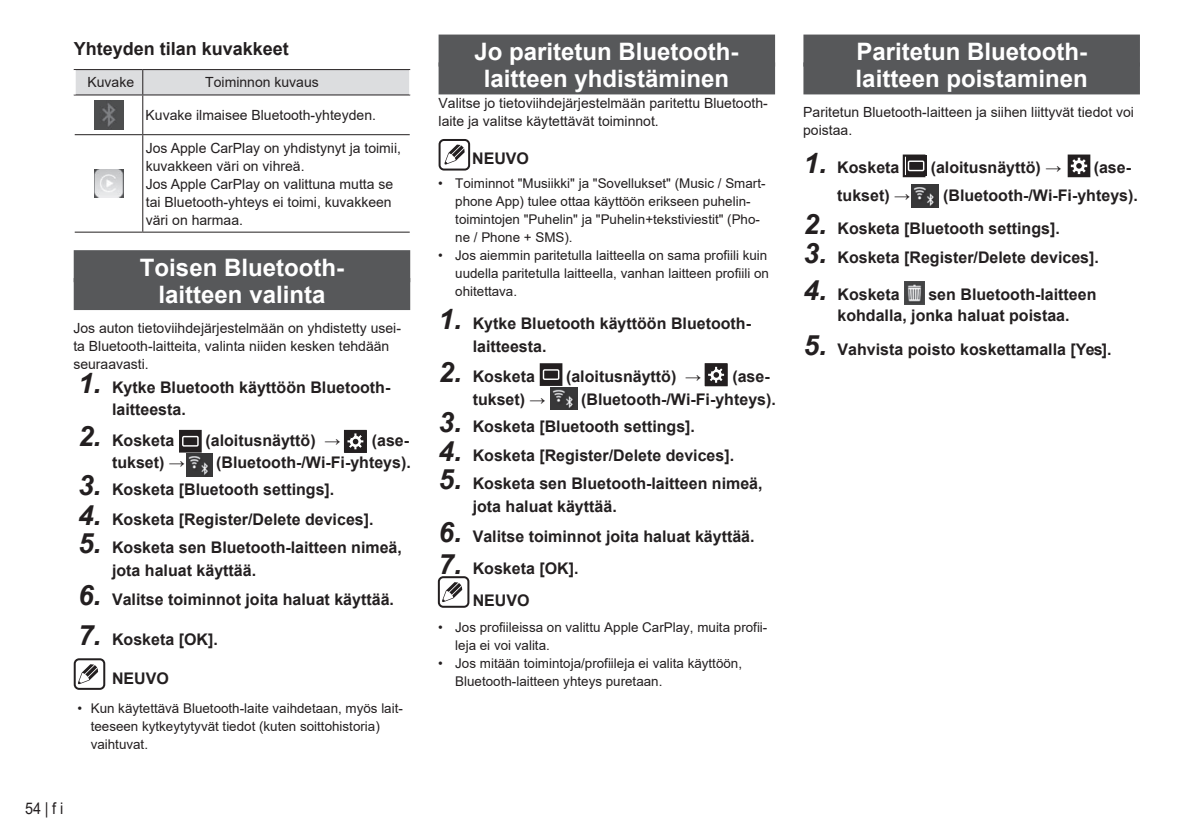
<style>
.page{position:relative;width:1191px;height:840px;background:#fff}
.page>*{position:absolute;margin:0;border:0;box-sizing:border-box;transform-origin:0 0}
.t1{font:700 24px/27px "Arial";color:#fff;text-align:center}
.t2{font:700 18px "Arial";color:#231f20}
.t3{font:700 16px/22.4px "Arial";color:#231f20}
.t4{font:16px "Arial";color:#231f20;scale:.9 1}
.t5{font:14px/18px "Arial";color:#231f20}
.t6{font:13.4px/18px "Arial";color:#231f20}
.s1{font-style:italic;font-size:28px}
.s2{font-style:inherit}
</style>
<div class="page">
<div style="left:74px;top:250px;width:336px;height:32px;background:#57585a"></div>
<div style="left:74px;top:278px;width:336px;height:32px;background:#57585a"></div>
<hr style="left:74px;top:69px;width:69px;height:1px;background:#231f20">
<hr style="left:143px;top:69px;width:267px;height:1px;background:#231f20">
<hr style="left:74px;top:94px;width:69px;height:1px;background:#231f20">
<hr style="left:142px;top:95px;width:1px;height:39px;background:#231f20">
<hr style="left:75px;top:134px;width:68px;height:1px;background:#231f20">
<hr style="left:143px;top:134px;width:267px;height:1px;background:#231f20">
<hr style="left:142px;top:135px;width:1px;height:96px;background:#231f20">
<hr style="left:75px;top:231px;width:68px;height:1px;background:#231f20">
<hr style="left:143px;top:231px;width:267px;height:1px;background:#231f20">
<svg style="left:75px;top:70px;width:335px;height:25px;background:#d6d7d9"></svg>
<img style="left:94px;top:101px;width:29px;height:28px">
<img style="left:94px;top:169px;width:29px;height:28px">
<div style="left:180px;top:430px;width:21px;height:21px;background:#231f20"></div>
<div style="left:179px;top:429px;width:23px;height:23px;border:2px solid #231f20"></div>
<div style="left:182px;top:435px;width:17px;height:11px;border:1px solid #fff"></div>
<img style="left:186px;top:453px;width:27px;height:23px">
<div style="left:74px;top:658px;width:31px;height:31px;border:2px solid #231f20;border-radius:4px"></div>
<div style="left:438px;top:35px;width:337px;height:32px;background:#57585a"></div>
<div style="left:438px;top:62px;width:337px;height:32px;background:#57585a"></div>
<div style="left:438px;top:139px;width:32px;height:31px;border:2px solid #231f20;border-radius:4px"></div>
<svg style="left:444px;top:144px;width:21px;height:20px"></svg>
<div style="left:803px;top:35px;width:337px;height:32px;background:#57585a"></div>
<div style="left:803px;top:62px;width:337px;height:32px;background:#57585a"></div>
<div style="left:906px;top:155px;width:20px;height:21px;background:#231f20"></div>
<div style="left:902px;top:154px;width:23px;height:23px;border:2px solid #231f20"></div>
<div style="left:907px;top:160px;width:17px;height:11px;border:1px solid #fff"></div>
<svg style="left:1067px;top:154px;width:23px;height:23px"></svg>
<img style="left:912px;top:184px;width:26px;height:23px">
<img style="left:904px;top:281px;width:20px;height:23px">
<svg style="left:344px;top:429px;width:23px;height:23px"></svg>
<svg style="left:78px;top:664px;width:20px;height:20px"></svg>
<div style="left:541px;top:364px;width:20px;height:20px;background:#231f20"></div>
<div style="left:540px;top:363px;width:22px;height:23px;border:2px solid #231f20"></div>
<div style="left:543px;top:369px;width:16px;height:11px;border:1px solid #fff"></div>
<img style="left:551px;top:387px;width:26px;height:23px">
<svg style="left:704px;top:363px;width:23px;height:23px"></svg>
<div style="left:438px;top:576px;width:31px;height:31px;border:2px solid #231f20;border-radius:4px"></div>
<svg style="left:442px;top:582px;width:20px;height:20px"></svg>
<p class="t2" style="left:74px;top:36px;width:217px">Yhteyden tilan kuvakkeet</p>
<p class="t5" style="left:87px;top:73px;width:48px">Kuvake</p>
<p class="t5" style="left:205px;top:73px;width:115px">Toiminnon kuvaus</p>
<p class="t5" style="left:146px;top:106px;width:232px">Kuvake ilmaisee Bluetooth-yhteyden.</p>
<p class="t5" style="left:146px;top:138px;width:257px">Jos Apple CarPlay on yhdistynyt ja toimii, kuvakkeen väri on vihreä.<br>Jos Apple CarPlay on valittuna mutta se tai Bluetooth-yhteys ei toimi, kuvakkeen väri on harmaa.</p>
<h1 class="t1" style="left:140px;top:254px;width:205px">Toisen Bluetooth&shy;laitteen valinta</h1>
<p class="t5" style="left:73px;top:318px;width:329px">Jos auton tietoviihdejärjestelmään on yhdistetty usei&shy;ta Bluetooth-laitteita, valinta niiden kesken tehdään seuraavasti.</p>
<p class="t3" style="left:112px;top:376px;width:280px;text-indent:-34px"><span class="s1">1.</span> Kytke Bluetooth käyttöön Bluetooth&shy;laitteesta.</p>
<p class="t3" style="left:78px;top:429px;width:98px"><span class="s1">2.</span> Kosketa</p>
<p class="t3" style="left:205px;top:429px;width:137px">(aloitusnäyttö) →</p>
<p class="t3" style="left:372px;top:429px;width:39px">(ase-</p>
<p class="t3" style="left:112px;top:451px;width:74px">tukset) →</p>
<p class="t3" style="left:216px;top:451px;width:196px">(Bluetooth-/Wi-Fi-yhteys).</p>
<p class="t3" style="left:78px;top:478px;width:258px"><span class="s1">3.</span> Kosketa [Bluetooth settings].</p>
<p class="t3" style="left:78px;top:508px;width:297px"><span class="s1">4.</span> Kosketa [Register/Delete devices].</p>
<p class="t3" style="left:112px;top:536px;width:291px;text-indent:-34px"><span class="s1">5.</span> Kosketa sen Bluetooth-laitteen nimeä, jota haluat käyttää.</p>
<p class="t3" style="left:78px;top:588px;width:317px"><span class="s1">6.</span> Valitse toiminnot joita haluat käyttää.</p>
<p class="t3" style="left:78px;top:627px;width:141px"><span class="s1">7.</span> Kosketa [OK].</p>
<p class="t3" style="left:112px;top:667px;width:58px">NEUVO</p>
<p class="t6" style="left:91px;top:698px;width:314px;text-indent:-13px">• Kun käytettävä Bluetooth-laite vaihdetaan, myös lait&shy;teeseen kytkeytytyvät tiedot (kuten soittohistoria) vaihtuvat.</p>
<p class="t4" style="left:25px;top:796px;width:44px">54|<span class="s2">f i</span></p>
<h1 class="t1" style="left:474px;top:39px;width:265px">Jo paritetun Bluetooth&shy;laitteen yhdistäminen</h1>
<p class="t5" style="left:438px;top:94px;width:331px">Valitse jo tietoviihdejärjestelmään paritettu Bluetooth&shy;laite ja valitse käytettävät toiminnot.</p>
<p class="t3" style="left:472px;top:147px;width:58px">NEUVO</p>
<p class="t6" style="left:455px;top:174px;width:312px;text-indent:-17px">• Toiminnot "Musiikki" ja "Sovellukset" (Music / Smart&shy;phone App) tulee ottaa käyttöön erikseen puhelin&shy;toimintojen "Puhelin" ja "Puhelin+tekstiviestit" (Pho&shy;ne / Phone + SMS).</p>
<p class="t6" style="left:455px;top:246px;width:315px;text-align:justify;text-indent:-17px">• Jos aiemmin paritetulla laitteella on sama profiili kuin uudella paritetulla laitt<span class="s2">e</span>ella, vanhan laitteen profiili on ohitettava.</p>
<p class="t3" style="left:473px;top:312px;width:280px;text-indent:-34px"><span class="s1">1.</span> Kytke Bluetooth käyttöön Bluetooth&shy;laitteesta.</p>
<p class="t3" style="left:438px;top:365px;width:98px"><span class="s1">2.</span> Kosketa</p>
<p class="t3" style="left:566px;top:365px;width:137px">(aloitusnäyttö) →</p>
<p class="t3" style="left:732px;top:365px;width:39px">(ase-</p>
<p class="t3" style="left:473px;top:387px;width:74px">tukset) →</p>
<p class="t3" style="left:581px;top:387px;width:196px">(Bluetooth-/Wi-Fi-yhteys).</p>
<p class="t3" style="left:438px;top:414px;width:258px"><span class="s1">3.</span> Kosketa [Bluetooth settings].</p>
<p class="t3" style="left:438px;top:444px;width:297px"><span class="s1">4.</span> Kosketa [Register/Delete devices].</p>
<p class="t3" style="left:473px;top:472px;width:291px;text-indent:-34px"><span class="s1">5.</span> Kosketa sen Bluetooth-laitteen nimeä, jota haluat käyttää.</p>
<p class="t3" style="left:438px;top:524px;width:317px"><span class="s1">6.</span> Valitse toiminnot joita haluat käyttää.</p>
<p class="t3" style="left:473px;top:551px;width:107px;line-height:32px;text-indent:-34px"><span class="s1">7.</span> Kosketa [OK].<br>NEUVO</p>
<p class="t6" style="left:455px;top:617px;width:314px;text-indent:-17px">• Jos profiileissa on valittu Apple CarPlay, muita profii&shy;leja ei voi valita<span class="s2">.</span></p>
<p class="t6" style="left:455px;top:653px;width:288px;text-indent:-17px">• Jos mitään toimintoja/profiileja ei valita käyttöön,<br>Bluetooth-laitteen yhteys puretaan.</p>
<h1 class="t1" style="left:855px;top:39px;width:234px;text-align:left">Paritetun Bluetooth&shy;laitteen poistaminen</h1>
<p class="t5" style="left:803px;top:103px;width:332px">Paritetun Bluetooth-laitteen ja siihen liittyvät tiedot voi poistaa.</p>
<p class="t3" style="left:803px;top:156px;width:98px"><span class="s1">1.</span> Kosketa</p>
<p class="t3" style="left:930px;top:156px;width:132px">(aloitusnäyttö) →</p>
<p class="t3" style="left:1093px;top:156px;width:39px">(ase-</p>
<p class="t3" style="left:837px;top:184px;width:74px">tukset) →</p>
<p class="t3" style="left:803px;top:217px;width:258px"><span class="s1">2.</span> Kosketa [Bluetooth settings].</p>
<p class="t3" style="left:803px;top:246px;width:297px"><span class="s1">3.</span> Kosketa [Register/Delete devices].</p>
<p class="t3" style="left:803px;top:283px;width:98px"><span class="s1">4.</span> Kosketa</p>
<p class="t3" style="left:943px;top:184px;width:196px">(Bluetooth-/Wi-Fi-yhteys).</p>
<p class="t3" style="left:837px;top:283px;width:260px;line-height:21.4px;text-indent:91px">sen Bluetooth-laitteen kohdalla, jonka haluat poistaa.</p>
<p class="t3" style="left:803px;top:338px;width:309px"><span class="s1">5.</span> Vahvista poisto koskettamalla [Yes].</p>
</div>
